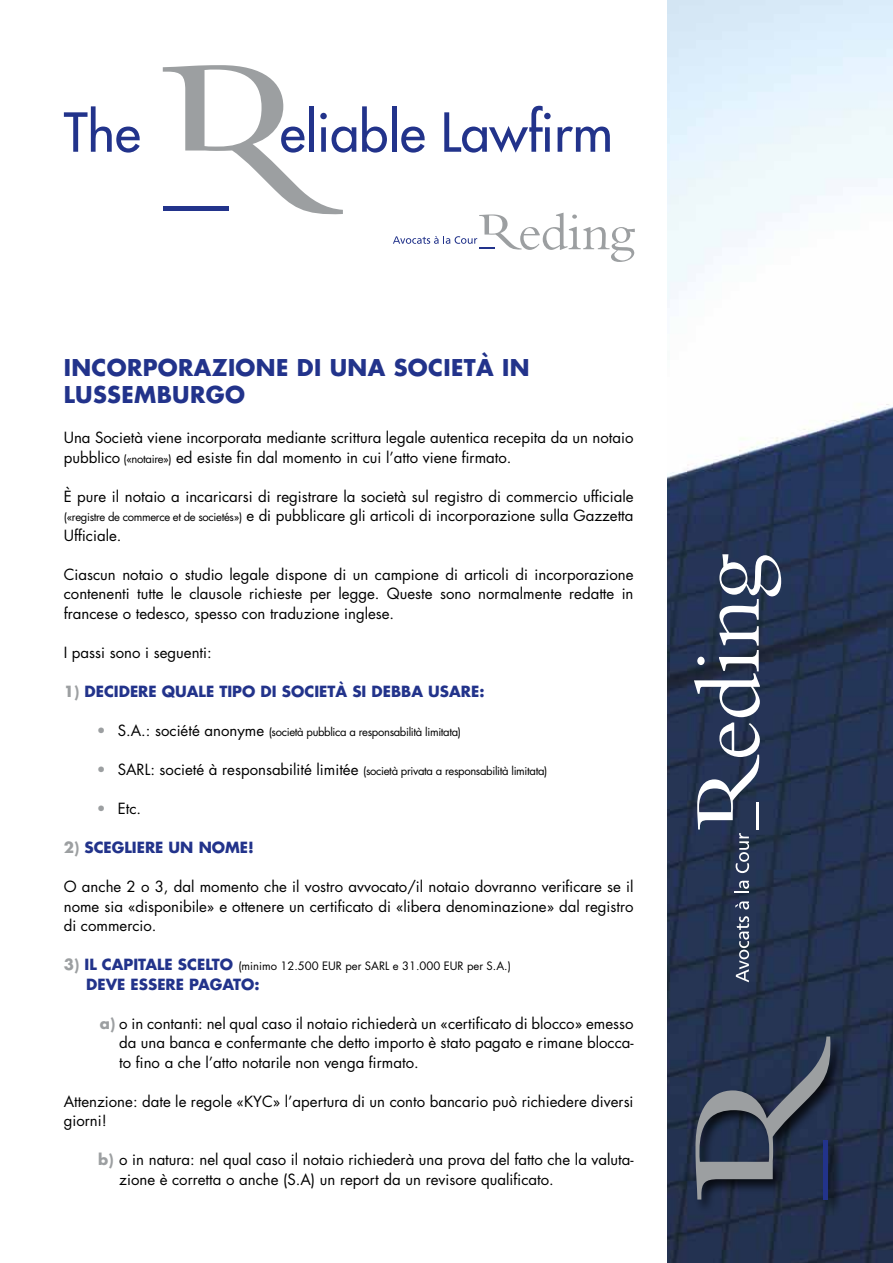
<style>
.page{position:relative;width:893px;height:1263px;background:#fff}
.page>*{position:absolute;margin:0;border:0;box-sizing:border-box;transform-origin:0 0}
.t1{font:52.2px "Futura";color:#22338b}
.t2{font:700 22.5px/27px "Futura";letter-spacing:.015em;color:#22338b}
.t3{font:15px/19.5px "Futura";color:#000;text-align:justify}
.t4{font:700 15px "Futura";color:#22338b}
.t5{font:11.25px "Futura";letter-spacing:-.03em;color:#000}
.t6{font:11.25px "Futura";color:#000}
.s1{font-size:11.25px}
.s2{color:#9c9fa1}
.s3{font-size:15px;color:#9c9fa1}
.s4{font-size:15px}
.s5{font-weight:700;color:#9c9fa1}
</style>
<div class="page">
<img style="left:668px;top:0;width:225px;height:1263px">
<svg style="left:736px;top:916px;width:13px;height:66px"></svg>
<svg style="left:735px;top:901px;width:14px;height:8px"></svg>
<svg style="left:735px;top:881px;width:14px;height:12px"></svg>
<svg style="left:694px;top:554px;width:87px;height:319px"></svg>
<hr style="left:756px;top:802px;width:2px;height:27px;background:#fff">
<div style="left:693px;top:1035px;width:151px;height:178px;background:#000;opacity:.75"></div>
<svg style="left:695px;top:1036px;width:135px;height:163px"></svg>
<div style="left:823px;top:1140px;width:5px;height:59px;background:#22338b"></div>
<svg style="left:163px;top:65px;width:180px;height:149px"></svg>
<div style="left:163px;top:206px;width:65px;height:5px;background:#22338b"></div>
<svg style="left:393px;top:213px;width:242px;height:49px"></svg>
<h1 class="t1" style="left:64px;top:98px;width:78px">The</h1>
<h1 class="t1" style="left:280px;top:98px;width:335px">eliable Lawfirm</h1>
<h2 class="t2" style="left:64px;top:353px;width:467px">INCORPORAZIONE DI UNA SOCIETÀ IN<br>LUSSEMBURGO</h2>
<p class="t3" style="left:64px;top:428px;width:571px">Una Società viene incorporata mediante scrittura legale autentica recepita da un notaio pubblico <span class="s1">(«notaire»)</span> ed esiste fin dal momento in cui l’atto viene firmato.</p>
<p class="t3" style="left:64px;top:486px;width:571px">È pure il notaio a incaricarsi di registrare la società sul registro di commercio ufficiale <span class="s1">(«registre de commerce et de societés»)</span> e di pubblicare gli articoli di incorporazione sulla Gazzetta Ufficiale.</p>
<p class="t3" style="left:64px;top:564px;width:571px">Ciascun notaio o studio legale dispone di un campione di articoli di incorporazione contenenti tutte le clausole richieste per legge. Queste sono normalmente redatte in francese o tedesco, spesso con traduzione inglese.</p>
<p class="t3" style="left:64px;top:642px;width:149px">I passi sono i seguenti:</p>
<p class="t4" style="left:64px;top:681px;width:42px"><span class="s2">1)</span> DECIDERE</p>
<p class="t4" style="left:162px;top:681px;width:24px">QUALE</p>
<p class="t4" style="left:219px;top:681px;width:10px">TIPO</p>
<p class="t4" style="left:261px;top:681px;width:32px">DI SOCIETÀ</p>
<p class="t4" style="left:352px;top:681px;width:31px">SI DEBBA</p>
<p class="t4" style="left:428px;top:681px;width:11px">USARE</p>
<p class="t4" style="left:479px;top:681px;width:7px">:</p>
<p class="t5" style="left:97px;top:724px;width:366px"><span class="s3">•</span> <span class="s4">S.A.: société anonyme</span> (società pubblica a responsabilità limitata)</p>
<p class="t5" style="left:97px;top:763px;width:452px"><span class="s3">•</span> <span class="s4">SARL: societé à responsabilité limitée</span> (società privata a responsabilità limitata)</p>
<p class="t3" style="left:97px;top:798px;width:46px"><span class="s2">•</span> Etc.</p>
<p class="t4" style="left:64px;top:837px;width:40px"><span class="s2">2)</span> SCEGLIERE</p>
<p class="t4" style="left:169px;top:837px;width:43px">UN NOME</p>
<p class="t4" style="left:248px;top:837px;width:7px">!</p>
<p class="t3" style="left:64px;top:876px;width:571px">O anche 2 o 3, dal momento che il vostro avvocato/il notaio dovranno verificare se il nome sia «disponibile» e ottenere un certificato di «libera denominazione» dal registro di commercio.</p>
<p class="t4" style="left:64px;top:954px;width:48px"><span class="s2">3)</span> IL CAPITALE</p>
<p class="t4" style="left:178px;top:954px;width:11px">SCELTO</p>
<p class="t6" style="left:238px;top:958px;width:274px">(minimo 12.500 EUR per SARL e 31.000 EUR per S.A.)</p>
<p class="t4" style="left:86px;top:973px;width:54px">DEVEESSERE</p>
<p class="t4" style="left:189px;top:973px;width:12px">PAGATO</p>
<p class="t4" style="left:254px;top:973px;width:7px">:</p>
<p class="t3" style="left:119px;top:1013px;width:516px;text-indent:-20px"><span class="s5">A)</span> o in contanti: nel qual caso il notaio richiederà un «certificato di blocco» emesso da una banca e confermante che detto importo è stato pagato e rimane blocca&shy;to fino a che l’atto notarile non venga firmato.</p>
<p class="t3" style="left:64px;top:1091px;width:571px">Attenzione: date le regole «KYC» l’apertura di un conto bancario può richiedere diversi giorni!</p>
<p class="t3" style="left:119px;top:1149px;width:516px;text-indent:-21px"><span class="s5">B)</span> o in natura: nel qual caso il notaio richiederà una prova del fatto che la valuta&shy;zione è corretta o anche (S.A) un report da un revisore qualificato.</p>
</div>
